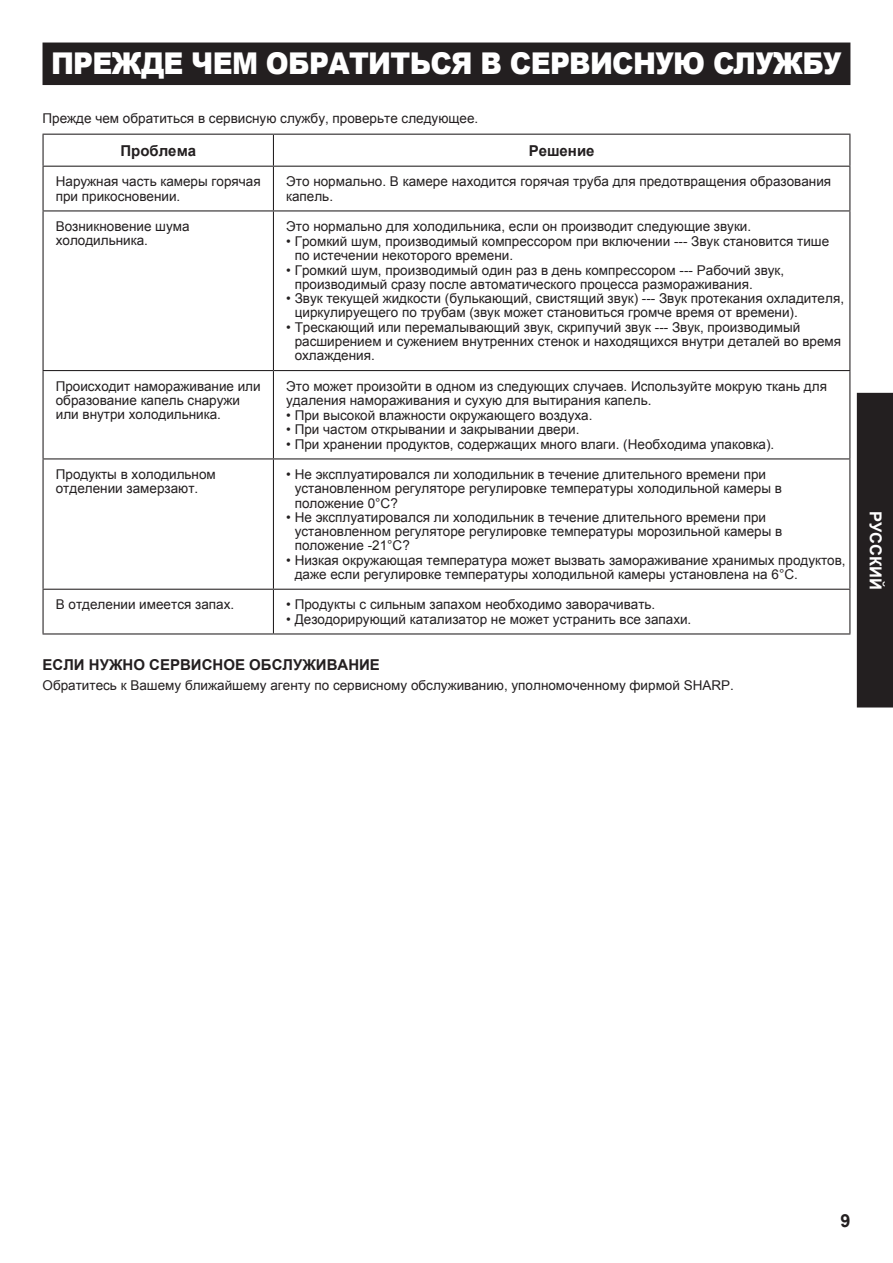
<style>
.page{position:relative;width:893px;height:1263px;background:#fff}
.page>*{position:absolute;margin:0;border:0;box-sizing:border-box;transform-origin:0 0}
.t1{font:900 30px "Arial";letter-spacing:-.025em;color:#fff;scale:.92 1}
.t2{font:700 18px "Arial";color:#231f20}
.t3{font:700 16.5px "Arial";color:#fff}
.t4{font:700 15px "Arial";color:#231f20}
.t5{font:13.5px/14.2px "Arial";color:#231f20}
</style>
<div class="page">
<div style="left:857px;top:393px;width:36px;height:314px;background:#231f20"></div>
<hr style="left:43px;top:134px;width:230px;height:1px;background:#231f20">
<hr style="left:43px;top:135px;width:1px;height:31px;background:#231f20">
<hr style="left:273px;top:134px;width:577px;height:1px;background:#231f20">
<hr style="left:273px;top:135px;width:1px;height:31px;background:#231f20">
<hr style="left:849px;top:135px;width:1px;height:31px;background:#231f20">
<hr style="left:43px;top:166px;width:230px;height:1px;background:#231f20">
<hr style="left:43px;top:167px;width:1px;height:43px;background:#231f20">
<hr style="left:273px;top:166px;width:577px;height:1px;background:#231f20">
<hr style="left:273px;top:167px;width:1px;height:43px;background:#231f20">
<hr style="left:849px;top:167px;width:1px;height:43px;background:#231f20">
<hr style="left:43px;top:210px;width:230px;height:1px;background:#231f20">
<hr style="left:43px;top:211px;width:1px;height:159px;background:#231f20">
<hr style="left:273px;top:210px;width:577px;height:1px;background:#231f20">
<hr style="left:273px;top:211px;width:1px;height:159px;background:#231f20">
<hr style="left:849px;top:211px;width:1px;height:159px;background:#231f20">
<hr style="left:43px;top:370px;width:230px;height:1px;background:#231f20">
<hr style="left:43px;top:371px;width:1px;height:87px;background:#231f20">
<hr style="left:273px;top:370px;width:577px;height:1px;background:#231f20">
<hr style="left:273px;top:371px;width:1px;height:87px;background:#231f20">
<hr style="left:849px;top:371px;width:1px;height:87px;background:#231f20">
<hr style="left:43px;top:458px;width:230px;height:1px;background:#231f20">
<hr style="left:43px;top:459px;width:1px;height:130px;background:#231f20">
<hr style="left:273px;top:458px;width:577px;height:1px;background:#231f20">
<hr style="left:273px;top:459px;width:1px;height:130px;background:#231f20">
<hr style="left:849px;top:459px;width:1px;height:130px;background:#231f20">
<hr style="left:43px;top:589px;width:230px;height:1px;background:#231f20">
<hr style="left:43px;top:590px;width:1px;height:43px;background:#231f20">
<hr style="left:273px;top:589px;width:577px;height:1px;background:#231f20">
<hr style="left:273px;top:590px;width:1px;height:43px;background:#231f20">
<hr style="left:849px;top:590px;width:1px;height:43px;background:#231f20">
<hr style="left:43px;top:633px;width:230px;height:1px;background:#231f20">
<hr style="left:273px;top:633px;width:577px;height:1px;background:#231f20">
<div style="left:43px;top:43px;width:807px;height:41px;background:#231f20"></div>
<div style="left:43px;top:43px;width:807px;height:42px;border:2px solid #231f20"></div>
<h1 class="t1" style="left:51px;top:42px;width:861px">ПРЕЖДЕ ЧЕМ ОБРАТИТЬСЯ В СЕРВИСНУЮ СЛУЖБУ</h1>
<p class="t5" style="left:43px;top:111px;width:437px">Прежде чем обратиться в сервисную службу, проверьте следующее.</p>
<p class="t4" style="left:120px;top:140px;width:77px">Проблема</p>
<p class="t4" style="left:529px;top:140px;width:67px">Решение</p>
<p class="t5" style="left:56px;top:175px;width:206px">Наружная часть камеры горячая при прикосновении.</p>
<p class="t5" style="left:286px;top:175px;width:546px">Это нормально. B камере находится горячая труба для предотвращения образования капель.</p>
<p class="t5" style="left:56px;top:219px;width:135px">Возникновение шума холодильника.</p>
<p class="t5" style="left:286px;top:219px;width:467px">Это нормально для холодильника, если он производит следующие звуки.</p>
<p class="t5" style="left:295px;top:234px;width:536px;text-indent:-9px">• Громкий шум, производимый компрессором при включении --- Звук становится тише по истечении некоторого времени.</p>
<p class="t5" style="left:295px;top:263px;width:491px;text-indent:-9px">• Громкий шум, производимый один раз в день компрессором --- Рабочий звук, производимый сразу после автоматического процесса размораживания.</p>
<p class="t5" style="left:295px;top:291px;width:551px;text-indent:-9px">• Звук текущей жидкости (булькающий, свистящий звук) --- Звук протекания охладителя, циркулируещего по трубам (звук может становиться громче время от времени).</p>
<p class="t5" style="left:295px;top:320px;width:548px;text-indent:-9px">• Трескающий или перемалывающий звук, скрипучий звук --- Звук, производимый расширением и сужением внутренних стенок и находящихся внутри деталей во время охлаждения.</p>
<p class="t5" style="left:56px;top:379px;width:206px">Происходит намораживание или образование капель снаружи или внутри холодильника.</p>
<p class="t5" style="left:286px;top:379px;width:542px">Это может произойти в одном из следующих случаев. Используйте мокрую ткань для удаления намораживания и сухую для вытирания капель.</p>
<p class="t5" style="left:286px;top:408px;width:308px">• При высокой влажности окружающего воздуха.</p>
<p class="t5" style="left:286px;top:423px;width:295px">• При частом открывании и закрывании двери.</p>
<p class="t5" style="left:286px;top:437px;width:490px">• При хранении продуктов, содержащих много влаги. (Необходима упаковка).</p>
<p class="t5" style="left:56px;top:467px;width:162px">Продукты в холодильном отделении замерзают.</p>
<p class="t5" style="left:295px;top:467px;width:489px;text-indent:-9px">• Не эксплуатировался ли холодильник в течение длительного времени при установленном регуляторе регулировке температуры холодильной камеры в положение 0°C?</p>
<p class="t5" style="left:295px;top:510px;width:489px;text-indent:-9px">• Не эксплуатировался ли холодильник в течение длительного времени при установленном регуляторе регулировке температуры морозильной камеры в положение -21°C?</p>
<p class="t5" style="left:295px;top:553px;width:552px;text-indent:-9px">• Hизкая окружающая температура может вызвать замораживание хранимых продуктов, даже если регулировке температуры холодильной камеры установлена на 6°C.</p>
<p class="t5" style="left:56px;top:598px;width:180px">В отделении имеется запах.</p>
<p class="t5" style="left:286px;top:598px;width:371px">• Продукты с сильным запахом необходимо заворачивать.</p>
<p class="t5" style="left:286px;top:612px;width:407px">• Дезодорирующий катализатор не может устранить все запахи.</p>
<p class="t4" style="left:43px;top:655px;width:339px">ЕСЛИ НУЖНО СЕРВИСНОЕ ОБСЛУЖИВАНИЕ</p>
<p class="t5" style="left:43px;top:678px;width:693px">Oбратитесь к Вашему ближайшему агенту по сервисному обслуживанию, уполномоченному фирмой SHARP.</p>
<p class="t3" style="left:886px;top:511px;width:80px;rotate:90deg">РУССКИЙ</p>
<h2 class="t2" style="left:840px;top:1209px;width:12px">9</h2>
</div>
